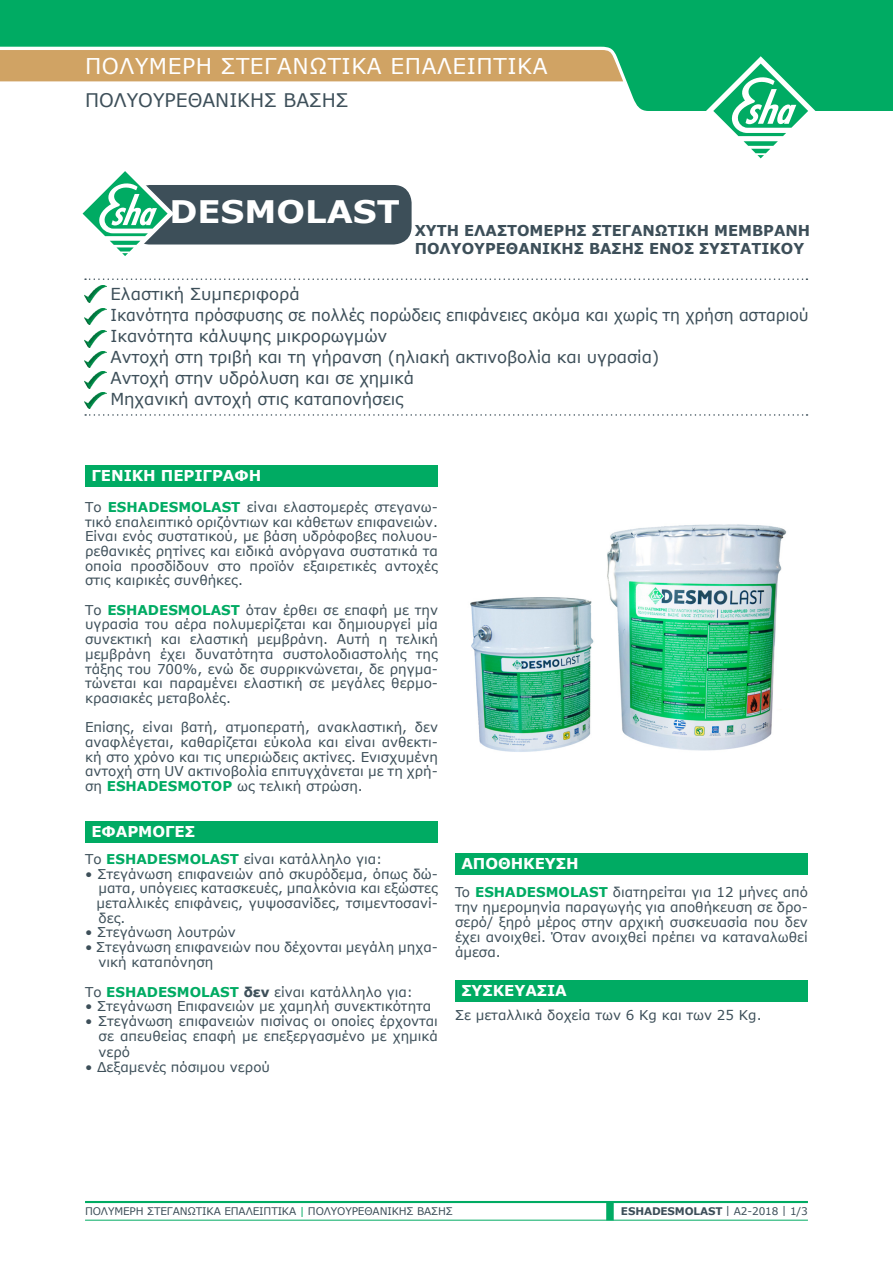
<style>
.page{position:relative;width:893px;height:1263px;background:#fff}
.page>*{position:absolute;margin:0;border:0;box-sizing:border-box;transform-origin:0 0}
.t1{font:700 31.05px "Verdana";color:#fff;scale:1.09 1}
.t2{font:21.75px "Verdana";letter-spacing:.025em;color:#fff}
.t3{font:18.75px "Verdana";color:#3d4f59}
.t4{font:16.5px "Verdana";letter-spacing:-.01em;color:#3d4f59}
.t5{font:16.5px "Verdana";letter-spacing:-.01em;color:#3d4f59;scale:.95 1}
.t6{font:700 15px/18px "Verdana";color:#3d4f59}
.t7{font:700 15px "Verdana";letter-spacing:-.005em;color:#fff}
.Bullet_insideTxt{font:13.5px/14.7px "Verdana";color:#3d4f59;text-align:justify}
.t8{font:10.5px "Verdana";letter-spacing:-.01em;color:#3d4f59}
.t9{font:700 10.5px "Verdana";letter-spacing:-.01em;color:#3d4f59}
.s1{font-weight:700;color:#00ab63}
.s2{font-weight:700}
.s3{color:#00ab63}
.s4{font-weight:400}
</style>
<div class="page">
<svg style="left:0;top:0;width:893px;height:111px;fill:#00ab63"></svg>
<svg style="left:706px;top:56px;width:109px;height:103px"></svg>
<hr style="left:85px;top:1220px;width:723px;height:1px;background:#00ab63">
<hr style="left:85px;top:1201px;width:723px;height:2px;background:#00ab63">
<div style="left:606px;top:1202px;width:8px;height:18px;background:#00ab63"></div>
<svg style="left:0;top:49px;width:624px;height:34px;background:#d2aa70"></svg>
<svg style="left:85px;top:414px;width:722px;height:2px"></svg>
<svg style="left:85px;top:278px;width:722px;height:2px"></svg>
<img style="left:84px;top:286px;width:22px;height:16px">
<img style="left:84px;top:308px;width:22px;height:17px">
<img style="left:84px;top:330px;width:22px;height:17px">
<img style="left:84px;top:351px;width:22px;height:17px">
<img style="left:84px;top:372px;width:22px;height:16px">
<img style="left:84px;top:392px;width:22px;height:17px">
<img style="left:470px;top:524px;width:317px;height:228px">
<div style="left:132px;top:185px;width:280px;height:59px;background:#3d4f59;border-radius:18px"></div>
<svg style="left:82px;top:171px;width:92px;height:85px"></svg>
<div style="left:85px;top:821px;width:353px;height:21px;background:#00ab63"></div>
<div style="left:85px;top:465px;width:353px;height:22px;background:#00ab63"></div>
<div style="left:455px;top:854px;width:353px;height:21px;background:#00ab63"></div>
<div style="left:455px;top:980px;width:353px;height:21px;background:#00ab63"></div>
<p class="t2" style="left:85px;top:51px;width:464px">ΠΟΛΥΜΕΡΗ ΣΤΕΓΑΝΩΤΙΚΑ ΕΠΑΛΕΙΠΤΙΚΑ</p>
<p class="t3" style="left:85px;top:87px;width:265px">ΠΟΛΥΟΥΡΕΘΑΝΙΚΗΣ ΒΑΣΗΣ</p>
<p class="t1" style="left:169px;top:190px;width:213px">DESMOLAST</p>
<p class="t6" style="left:415px;top:221px;width:397px">XYTH ΕΛΑΣΤΟΜΕΡΗΣ ΣΤΕΓΑΝΩΤΙΚΗ ΜΕΜΒΡΑΝΗ<br>ΠΟΛΥΟΥΡΕΘΑΝΙΚΗΣ ΒΑΣΗΣ ΕΝΟΣ ΣΥΣΤΑΤΙΚΟΥ</p>
<p class="t4" style="left:111px;top:283px;width:191px">Ελαστική Συμπεριφορά</p>
<p class="t5" style="left:111px;top:304px;width:736px">Iκανότητα πρόσφυσης σε πολλές πορώδεις επιφάνειες ακόμα και χωρίς τη χρήση ασταριού</p>
<p class="t4" style="left:111px;top:325px;width:278px">Ικανότητα κάλυψης μικρορωγμών</p>
<p class="t4" style="left:111px;top:346px;width:550px">Αντοχή στη τριβή και τη γήρανση (ηλιακή ακτινοβολία και υγρασία)</p>
<p class="t4" style="left:111px;top:367px;width:305px">Αντοχή στην υδρόλυση και σε χημικά</p>
<p class="t4" style="left:111px;top:388px;width:294px">Μηχανική αντοχή στις καταπονήσεις</p>
<p class="t7" style="left:91px;top:465px;width:171px">ΓΕΝΙΚΗ ΠΕΡΙΓΡΑΦΗ</p>
<p class="Bullet_insideTxt" style="left:85px;top:499px;width:354px">Το <span class="s1">ESHADESMOLAST</span> είναι ελαστομερές στεγανω&shy;τικό επαλειπτικό οριζόντιων και κάθετων επιφανειών.<br>Είναι ενός συστατικού, με βάση υδρόφοβες πολυου&shy;ρεθανικές ρητίνες και ειδικά ανόργανα συστατικά τα οποία προσδίδουν στο προϊόν εξαιρετικές αντοχές στις καιρικές συνθήκες.</p>
<p class="Bullet_insideTxt" style="left:85px;top:602px;width:354px">Το <span class="s1">ESHADESMOLAST</span> όταν έρθει σε επαφή με την υγρασία του αέρα πολυμερίζεται και δημιουργεί μία συνεκτική και ελαστική μεμβράνη. Αυτή η τελική μεμβράνη έχει δυνατότητα συστολοδιαστολής της τάξης του 700%, ενώ δε συρρικνώνεται, δε ρηγμα&shy;τώνεται και παραμένει ελαστική σε μεγάλες θερμο&shy;κρασιακές μεταβολές.</p>
<p class="Bullet_insideTxt" style="left:85px;top:720px;width:354px">Επίσης, είναι βατή, ατμοπερατή, ανακλαστική, δεν αναφλέγεται, καθαρίζεται εύκολα και είναι ανθεκτι&shy;κή στο χρόνο και τις υπεριώδεις ακτίνες. Ενισχυμένη αντοχή στη UV ακτινοβολία επιτυγχάνεται με τη χρή&shy;ση <span class="s1">ESHADESMOTOP</span> ως τελική στρώση.</p>
<p class="t7" style="left:91px;top:821px;width:105px">ΕΦΑΡΜΟΓΕΣ</p>
<p class="Bullet_insideTxt" style="left:85px;top:851px;width:299px">Το <span class="s1">ESHADESMOLAST</span> είναι κατάλληλο για:</p>
<p class="Bullet_insideTxt" style="left:85px;top:866px;width:354px;text-align:right">• Στεγάνωση επιφανειών από σκυρόδεμα, όπως δώ&shy;ματα, υπόγειες κατασκευές, μπαλκόνια και εξώστες</p>
<p class="Bullet_insideTxt" style="left:97px;top:895px;width:343px">μεταλλικές επιφάνεις, γυψοσανίδες, τσιμεντοσανί&shy;δες.</p>
<p class="Bullet_insideTxt" style="left:85px;top:925px;width:152px">• Στεγάνωση λουτρών</p>
<p class="Bullet_insideTxt" style="left:99px;top:940px;width:341px;text-indent:-14px">• Στεγάνωση επιφανειών που δέχονται μεγάλη μηχα&shy;νική καταπόνηση</p>
<p class="Bullet_insideTxt" style="left:85px;top:984px;width:329px">Το <span class="s1">ESHADESMOLAST</span> <span class="s2">δεν</span> είναι κατάλληλο για:</p>
<p class="Bullet_insideTxt" style="left:85px;top:999px;width:348px">• Στεγάνωση Επιφανειών με χαμηλή συνεκτικότητα</p>
<p class="Bullet_insideTxt" style="left:99px;top:1013px;width:341px;line-height:15.3px;text-indent:-14px">• Στεγάνωση επιφανειών πισίνας οι οποίες έρχονται σε απευθείας επαφή με επεξεργασμένο με χημικά νερό</p>
<p class="Bullet_insideTxt" style="left:85px;top:1060px;width:186px">• Δεξαμενές πόσιμου νερού</p>
<p class="t7" style="left:461px;top:853px;width:119px">ΑΠΟΘΗΚΕΥΣΗ</p>
<p class="Bullet_insideTxt" style="left:455px;top:884px;width:354px">To <span class="s1">ESHADESMOLAST</span> διατηρείται για 12 μήνες από την ημερομηνία παραγωγής για αποθήκευση σε δρο&shy;σερό/ ξηρό μέρος στην αρχική συσκευασία που δεν έχει ανοιχθεί. Όταν ανοιχθεί πρέπει να καταναλωθεί άμεσα.</p>
<p class="t7" style="left:461px;top:980px;width:107px">ΣΥΣΚΕΥΑΣΙΑ</p>
<p class="Bullet_insideTxt" style="left:455px;top:1007px;width:308px">Σε μεταλλικά δοχεία των 6 Kg και των 25 Kg.</p>
<p class="t8" style="left:85px;top:1204px;width:369px">ΠΟΛΥΜΕΡΗ ΣΤΕΓΑΝΩΤΙΚΑ ΕΠΑΛΕΙΠΤΙΚΑ <span class="s3">|</span> ΠΟΛΥΟΥΡΕΘΑΝΙΚΗΣ ΒΑΣΗΣ</p>
<p class="t9" style="left:621px;top:1204px;width:188px">ESHADESMOLAST <span class="s4">| A2-2018 | 1/3</span></p>
</div>
